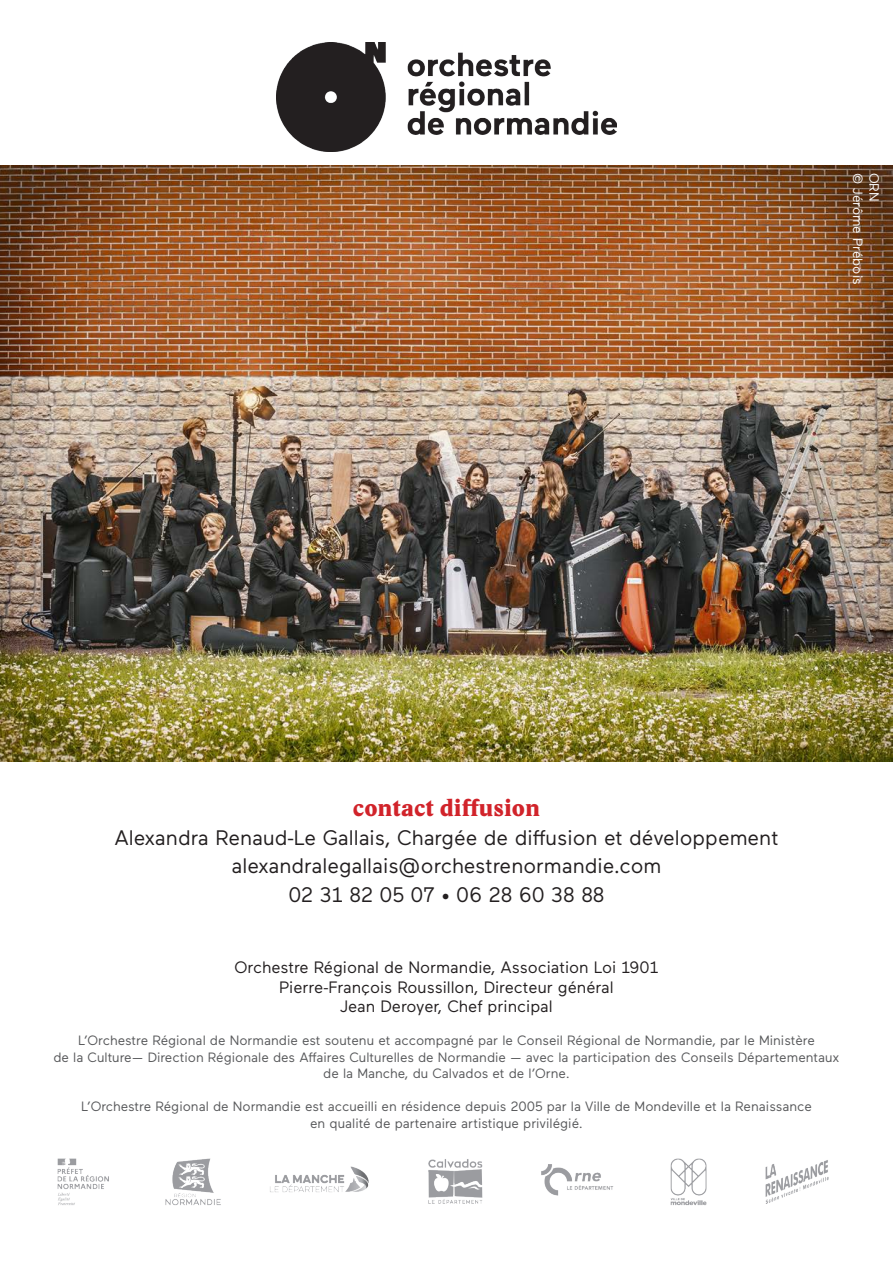
<style>
.page{position:relative;width:893px;height:1263px;background:#fff}
.page>*{position:absolute;margin:0;border:0;box-sizing:border-box;transform-origin:0 0}
.t1{font:24px "Stanley Poster";color:#d1232a}
.t2{font:21px "Maax";color:#231f20}
.t3{font:16.5px "Maax";color:#231f20}
.t4{font:13.5px "Maax";color:#57585a}
.t5{font:13.5px "Maax";color:#fff}
</style>
<div class="page">
<img style="left:0;top:166px;width:893px;height:595px">
<img style="left:277px;top:43px;width:339px;height:109px">
<img style="left:57px;top:1158px;width:772px;height:47px">
<p class="t5" style="left:867px;top:173px;width:113px;rotate:90deg">© Jérôme Prébois</p>
<p class="t5" style="left:883px;top:173px;width:31px;rotate:90deg">ORN</p>
<p class="t1" style="left:353px;top:791px;width:189px">contact diffusion</p>
<p class="t2" style="left:114px;top:824px;width:666px">Alexandra Renaud-Le Gallais, Chargée de diffusion et développement</p>
<p class="t2" style="left:231px;top:852px;width:431px">alexandralegallais@orchestrenormandie.com</p>
<p class="t2" style="left:288px;top:881px;width:318px">02 31 82 05 07 • 06 28 60 38 88</p>
<p class="t3" style="left:235px;top:957px;width:425px">Orchestre Régional de Normandie, Association Loi 1901</p>
<p class="t3" style="left:279px;top:976px;width:336px">Pierre-François Roussillon, Directeur général</p>
<p class="t3" style="left:340px;top:996px;width:214px">Jean Deroyer, Chef principal</p>
<p class="t4" style="left:78px;top:1032px;width:738px">L’Orchestre Régional de Normandie est soutenu et accompagné par le Conseil Régional de Normandie, par le Ministère</p>
<p class="t4" style="left:53px;top:1048px;width:788px">de la Culture— Direction Régionale des Affaires Culturelles de Normandie — avec la participation des Conseils Départementaux</p>
<p class="t4" style="left:323px;top:1065px;width:248px">de la Manche, du Calvados et de l’Orne.</p>
<p class="t4" style="left:81px;top:1098px;width:732px">L’Orchestre Régional de Normandie est accueilli en résidence depuis 2005 par la Ville de Mondeville et la Renaissance</p>
<p class="t4" style="left:310px;top:1114px;width:274px">en qualité de partenaire artistique privilégié.</p>
</div>
